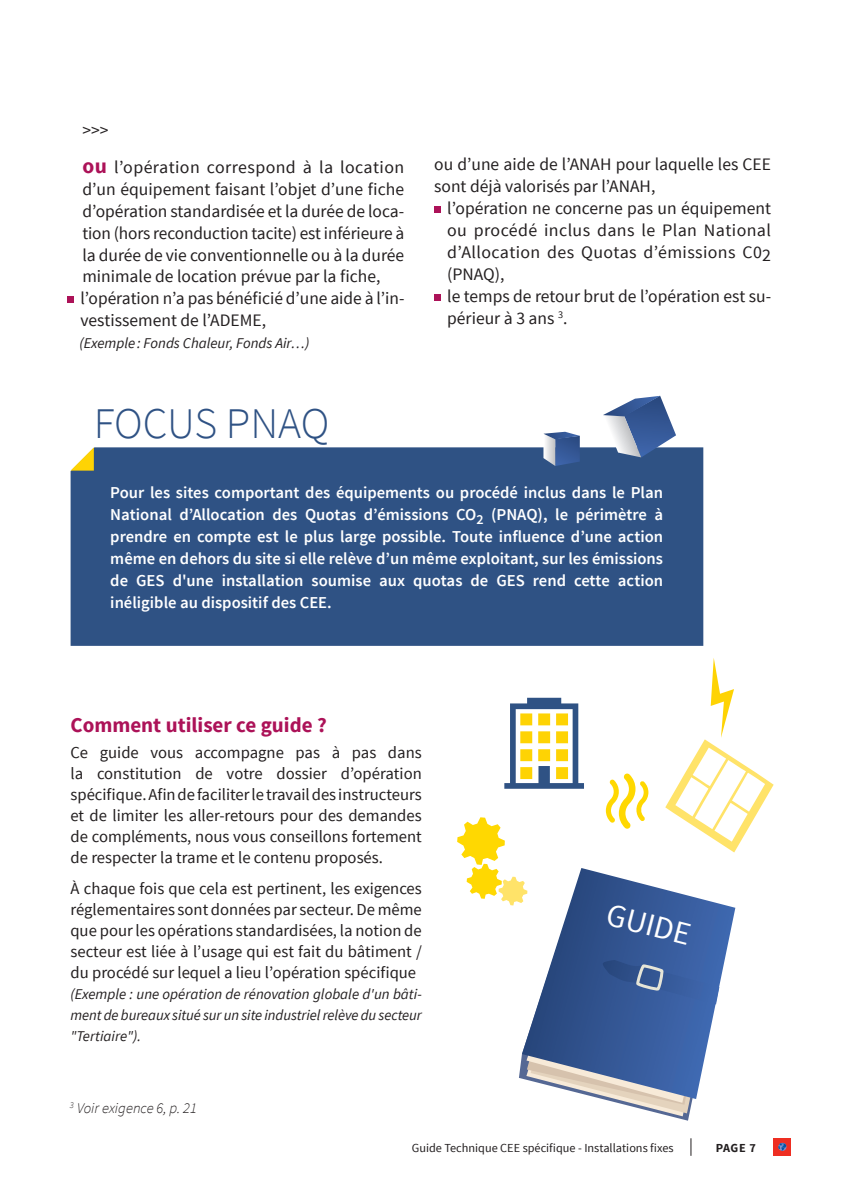
<style>
.page{position:relative;width:844px;height:1191px;background:#fff}
.page>*{position:absolute;margin:0;border:0;box-sizing:border-box;transform-origin:0 0}
.t1{font:300 43.75px "Source Sans Pro";letter-spacing:-.01em;color:#2f5284}
.t2{font:32.2px "Source Sans Pro";color:#fff}
.t3{font:700 21px "Source Sans Pro";color:#ac1258}
.t4{font:17.5px/21.9px "Source Sans Pro";color:#231f20}
.t5{font:16.62px/21px "Source Sans Pro";color:#231f20;text-align:justify}
.t6{font:600 16.62px/21.9px "Source Sans Pro";color:#fff;text-align:justify}
.t7{font:italic 14.88px/21px "Source Sans Pro";letter-spacing:-.005em;color:#231f20;text-align:justify}
.t8{font:italic 300 14.88px "Source Sans Pro";color:#231f20}
.t9{font:12.25px "Source Sans Pro";color:#231f20}
.t10{font:700 12.25px "Source Sans Pro";color:#231f20}
.s1{font-weight:700;font-size:21px;color:#ac1258}
</style>
<div class="page">
<svg style="left:690px;top:1138px;width:1px;height:17px"></svg>
<div style="left:773px;top:1138px;width:18px;height:17px;background:#ee2e22"></div>
<svg style="left:778px;top:1142px;width:8px;height:9px"></svg>
<div style="left:67px;top:296px;width:7px;height:7px;background:#ac1258"></div>
<div style="left:434px;top:206px;width:6px;height:7px;background:#ac1258"></div>
<svg style="left:434px;top:294px;width:6px;height:6px"></svg>
<div style="left:71px;top:447px;width:632px;height:199px;background:#2f5284"></div>
<svg style="left:543px;top:432px;width:36px;height:34px"></svg>
<svg style="left:602px;top:396px;width:74px;height:61px"></svg>
<svg style="left:457px;top:817px;width:65px;height:88px"></svg>
<svg style="left:622px;top:1104px;width:70px;height:9px"></svg>
<svg style="left:522px;top:868px;width:213px;height:231px"></svg>
<svg style="left:601px;top:960px;width:118px;height:44px;background:#3f619e"></svg>
<svg style="left:71px;top:447px;width:23px;height:23px"></svg>
<svg style="left:605px;top:773px;width:43px;height:55px"></svg>
<svg style="left:665px;top:658px;width:108px;height:194px"></svg>
<svg style="left:504px;top:698px;width:80px;height:90px"></svg>
<p class="t4" style="left:82px;top:120px;width:28px">&gt;&gt;&gt;</p>
<p class="t4" style="left:80px;top:156px;width:325px"><span class="s1">ou</span> l’opération correspond à la location d’un équipement faisant l’objet d’une fiche d’opération standardisée et la durée de loca&shy;tion (hors reconduction tacite) est inférieure à la durée de vie conventionnelle ou à la durée minimale de location prévue par la fiche, l’opération n’a pas bénéficié d’une aide à l’in&shy;vestissement de l’ADEME,</p>
<p class="t7" style="left:79px;top:332px;width:231px">(Exemple : Fonds Chaleur, Fonds Air…)</p>
<h1 class="t1" style="left:94px;top:397px;width:237px">FOCUS PNAQ</h1>
<p class="t4" style="left:434px;top:154px;width:338px">ou d’une aide de l’ANAH pour laquelle les CEE sont déjà valorisés par l’ANAH,</p>
<p class="t4" style="left:447px;top:198px;width:325px">l’opération ne concerne pas un équipement ou procédé inclus dans le Plan National d’Allocation des Quotas d’émissions C02 (PNAQ),<br>le temps de retour brut de l’opération est su&shy;périeur à 3 ans <sup>3</sup>.</p>
<p class="t6" style="left:110px;top:482px;width:554px">Pour les sites comportant des équipements ou procédé inclus dans le Plan National d’Allocation des Quotas d’émissions CO<sub>2</sub> (PNAQ), le périmètre à prendre en compte est le plus large possible. Toute influence d’une action même en dehors du site si elle relève d’un même exploitant, sur les émissions de GES d'une installation soumise aux quotas de GES rend cette action inéligible au dispositif des CEE.</p>
<p class="t3" style="left:70px;top:711px;width:258px">Comment utiliser ce guide ?</p>
<p class="t5" style="left:70px;top:742px;width:353px">Ce guide vous accompagne pas à pas dans la constitution de votre dossier d’opération spécifique. Afin de faciliter le travail des instructeurs et de limiter les aller-retours pour des demandes de compléments, nous vous conseillons fortement de respecter la trame et le contenu proposés.</p>
<p class="t5" style="left:70px;top:878px;width:353px">À chaque fois que cela est pertinent, les exigences réglementaires sont données par secteur. De même que pour les opérations standardisées, la notion de secteur est liée à l’usage qui est fait du bâtiment / du procédé sur lequel a lieu l’opération spécifique</p>
<p class="t7" style="left:70px;top:983px;width:353px">(Exemple : une opération de rénovation globale d'un bâti&shy;ment de bureaux situé sur un site industriel relève du secteur "Tertiaire").</p>
<p class="t8" style="left:70px;top:1099px;width:128px"><sup>3</sup> Voir exigence 6, p. 21</p>
<h2 class="t2" style="left:612px;top:894px;width:87px;rotate:15deg">GUIDE</h2>
<p class="t9" style="left:412px;top:1140px;width:263px">Guide Technique CEE spécifique - Installations fixes</p>
<p class="t10" style="left:715px;top:1139px;width:42px">PAGE 7</p>
</div>
